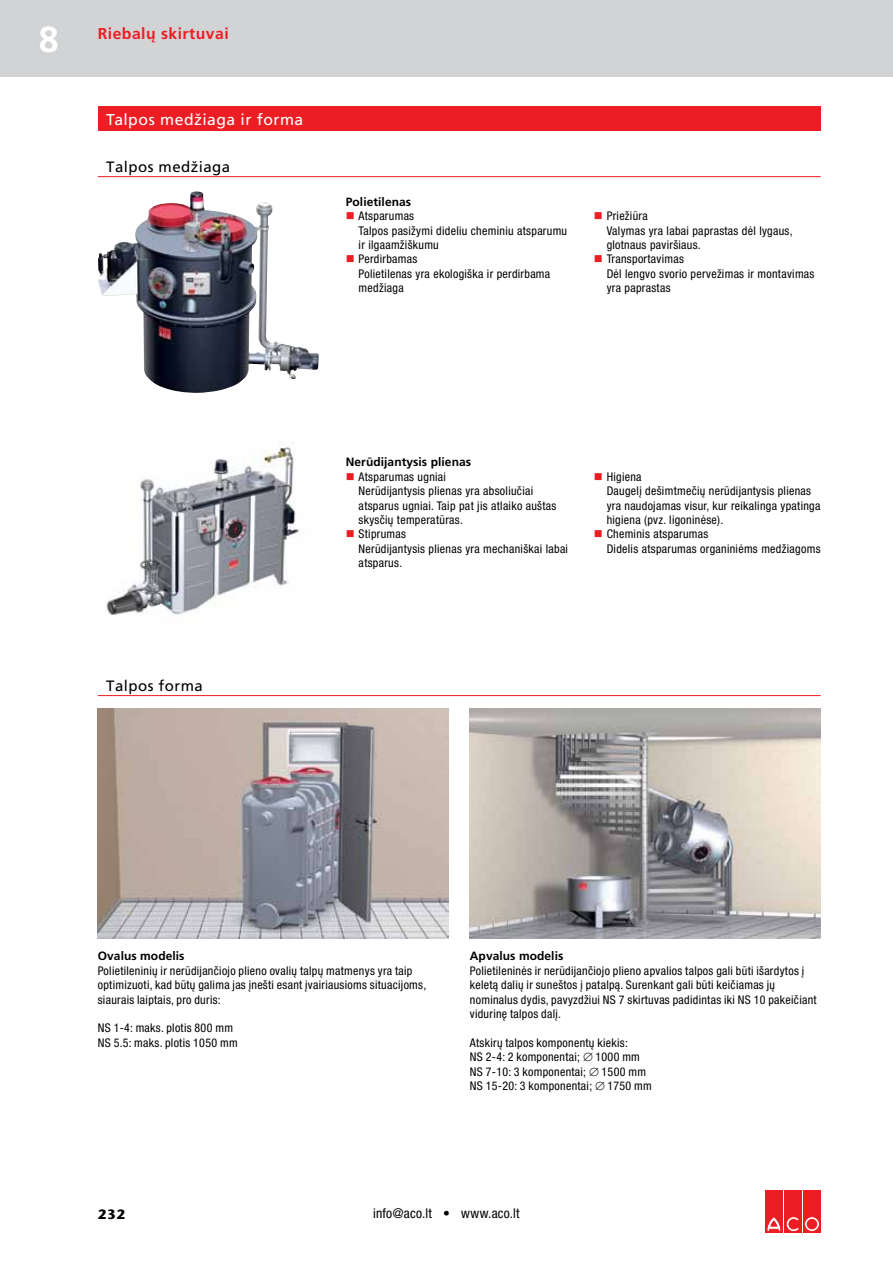
<style>
.page{position:relative;width:893px;height:1263px;background:#fff}
.page>*{position:absolute;margin:0;border:0;box-sizing:border-box;transform-origin:0 0}
.t1{font:700 36px "Frutiger PRO";color:#fff}
.t2{font:15.75px "Frutiger PRO";letter-spacing:.03em;color:#fff}
.t3{font:700 15.75px "Frutiger PRO";letter-spacing:.03em;color:#ed1d24}
.t4{font:15px "Frutiger PRO";letter-spacing:.03em;color:#000}
.t5{font:condensed 13.5px "Helvetica Neue LT Pro";letter-spacing:.02em;color:#000}
.t6{font:700 13.5px "Stone Sans ITC Pro";color:#000}
.t7{font:condensed 12px/14.4px "Helvetica Neue LT Pro";letter-spacing:.025em;color:#000}
.t8{font:700 12px "Frutiger PRO";letter-spacing:.005em;color:#000}
</style>
<div class="page">
<div style="left:98px;top:106px;width:723px;height:25px;background:#ed1d24"></div>
<div style="left:0;top:0;width:893px;height:77px;background:#d1d3d4"></div>
<div style="left:765px;top:1191px;width:18px;height:42px;background:#ed1d24"></div>
<div style="left:784px;top:1191px;width:18px;height:42px;background:#ed1d24"></div>
<svg style="left:767px;top:1216px;width:32px;height:16px"></svg>
<div style="left:803px;top:1191px;width:18px;height:42px;background:#ed1d24"></div>
<svg style="left:804px;top:1217px;width:15px;height:14px"></svg>
<div style="left:804px;top:1217px;width:15px;height:14px;border:1px solid #ed1d24;border-radius:50%"></div>
<div style="left:807px;top:1219px;width:10px;height:10px;background:#ed1d24;border-radius:50%"></div>
<div style="left:807px;top:1219px;width:10px;height:10px;border:1px solid #ed1d24;border-radius:50%"></div>
<img style="left:98px;top:709px;width:351px;height:229px">
<img style="left:470px;top:709px;width:351px;height:229px">
<img style="left:106px;top:445px;width:193px;height:170px">
<img style="left:98px;top:192px;width:198px;height:201px">
<hr style="left:98px;top:176px;width:723px;height:1px;background:#ed1d24">
<hr style="left:98px;top:695px;width:723px;height:1px;background:#ed1d24">
<h1 class="t1" style="left:39px;top:18px;width:22px">8</h1>
<h2 class="t3" style="left:98px;top:24px;width:132px">Riebalų skirtuvai</h2>
<h2 class="t2" style="left:106px;top:110px;width:199px">Talpos medžiaga ir forma</h2>
<p class="t4" style="left:106px;top:158px;width:125px">Talpos medžiaga</p>
<p class="t8" style="left:346px;top:195px;width:67px">Polietilenas</p>
<p class="t7" style="left:359px;top:209px;width:210px">Atsparumas<br>Talpos pasižymi dideliu cheminiu atsparumu ir ilgaamžiškumu<br>Perdirbamas<br>Polietilenas yra ekologiška ir perdirbama medžiaga</p>
<p class="t7" style="left:607px;top:209px;width:209px">Priežiūra<br>Valymas yra labai paprastas dėl lygaus, glotnaus paviršiaus.<br>Transportavimas<br>Dėl lengvo svorio pervežimas ir montavimas yra paprastas</p>
<p class="t4" style="left:106px;top:677px;width:98px">Talpos forma</p>
<p class="t8" style="left:346px;top:455px;width:127px">Nerūdijantysis plienas</p>
<p class="t7" style="left:359px;top:469px;width:211px">Atsparumas ugniai<br>Nerūdijantysis plienas yra absoliučiai atsparus ugniai. Taip pat jis atlaiko auštas skysčių temperatūras.<br>Stiprumas<br>Nerūdijantysis plienas yra mechaniškai labai atsparus.</p>
<p class="t7" style="left:607px;top:469px;width:215px">Higiena<br>Daugelį dešimtmečių nerūdijantysis plienas yra naudojamas visur, kur reikalinga ypatinga higiena (pvz. ligoninėse).<br>Cheminis atsparumas<br>Didelis atsparumas organiniėms medžiagoms</p>
<p class="t8" style="left:98px;top:949px;width:88px">Ovalus modelis</p>
<p class="t7" style="left:98px;top:963px;width:330px">Polietileninių ir nerūdijančiojo plieno ovalių talpų matmenys yra taip optimizuoti, kad būtų galima jas įnešti esant įvairiausioms situacijoms, siaurais laiptais, pro duris:</p>
<p class="t7" style="left:98px;top:1021px;width:141px">NS 1-4: maks. plotis 800 mm<br>NS 5.5: maks. plotis 1050 mm</p>
<p class="t8" style="left:470px;top:949px;width:95px">Apvalus modelis</p>
<p class="t7" style="left:470px;top:963px;width:348px">Polietileninės ir nerūdijančiojo plieno apvalios talpos gali būti išardytos į keletą dalių ir suneštos į patalpą. Surenkant gali būti keičiamas jų nominalus dydis, pavyzdžiui NS 7 skirtuvas padidintas iki NS 10 pakeičiant vidurinę talpos dalį.</p>
<p class="t7" style="left:470px;top:1035px;width:184px">Atskirų talpos komponentų kiekis:<br>NS 2-4: 2 komponentai; ∅ 1000 mm<br>NS 7-10: 3 komponentai; ∅ 1500 mm<br>NS 15-20: 3 komponentai; ∅ 1750 mm</p>
<p class="t6" style="left:98px;top:1205px;width:29px">232</p>
<p class="t5" style="left:373px;top:1205px;width:148px">info@aco.lt • www.aco.lt</p>
</div>
